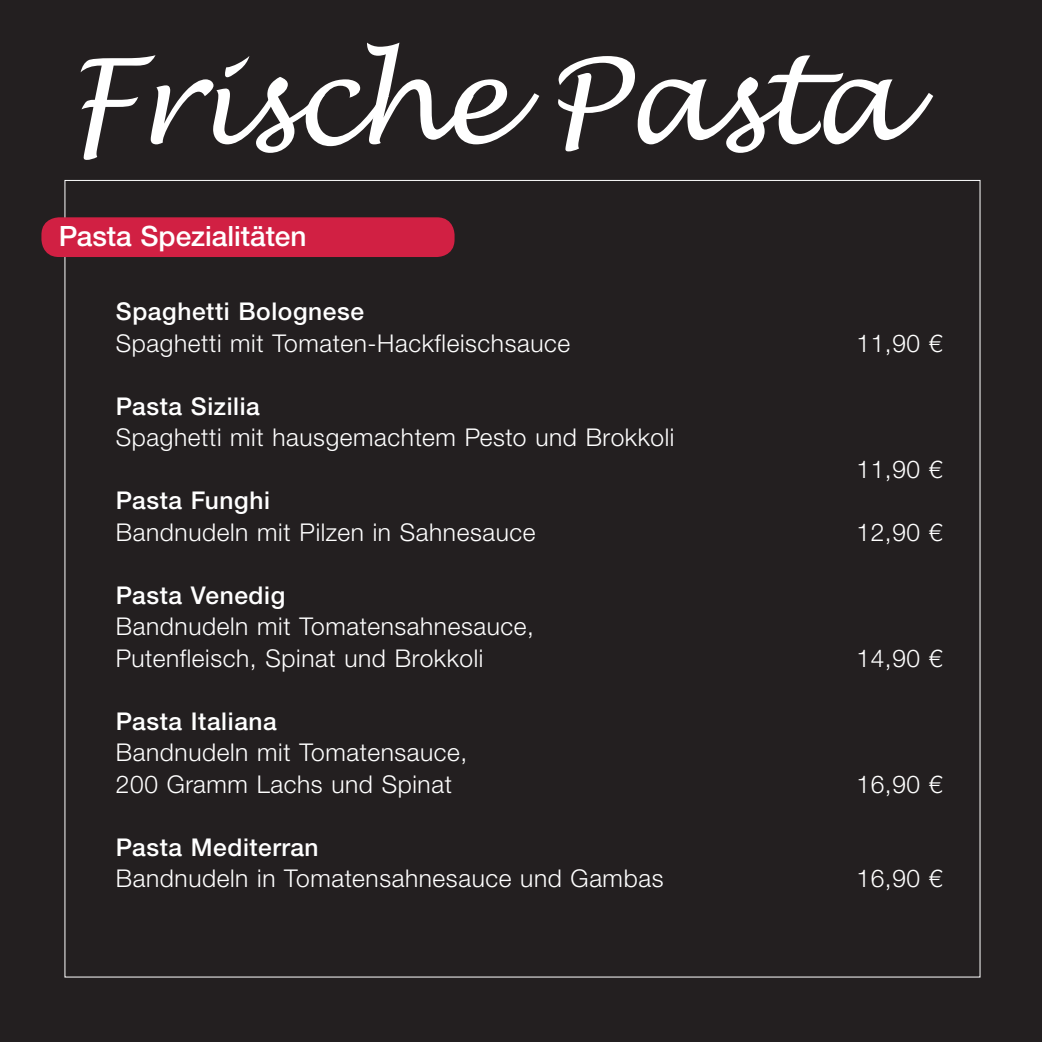
<style>
.page{position:relative;width:1042px;height:1042px;background:#231f20}
.page>*{position:absolute;margin:0;border:0;box-sizing:border-box;transform-origin:0 0}
.t1{font:italic 117.25px "Lucida Handwriting";letter-spacing:-.025em;color:#fff}
.t2{font:500 28px "Helvetica Neue LTW1 G";color:#fff}
.t3{font:300 24.5px/31.5px "Helvetica Neue LTW1 G";letter-spacing:.025em;color:#fff}
.t4{font:500 24.5px "Helvetica Neue LTW1 G";letter-spacing:.025em;color:#fff}
</style>
<div class="page">
<div style="left:41px;top:217px;width:413px;height:40px;background:#d12043;border-radius:18px"></div>
<h1 class="t1" style="left:65px;top:30px;width:839px">Frische Pasta</h1>
<p class="t2" style="left:59px;top:219px;width:249px">Pasta Spezialitäten</p>
<p class="t4" style="left:116px;top:297px;width:250px">Spaghetti Bolognese</p>
<p class="t3" style="left:116px;top:327px;width:456px">Spaghetti mit Tomaten-Hackfleischsauce</p>
<p class="t3" style="left:856px;top:327px;width:88px">11,90 €</p>
<p class="t4" style="left:116px;top:391px;width:146px">Pasta Sizilia</p>
<p class="t3" style="left:116px;top:421px;width:560px">Spaghetti mit hausgemachtem Pesto und Brokkoli</p>
<p class="t3" style="left:856px;top:453px;width:88px">11,90 €</p>
<p class="t4" style="left:116px;top:486px;width:156px">Pasta Funghi</p>
<p class="t3" style="left:116px;top:516px;width:421px">Bandnudeln mit Pilzen in Sahnesauce</p>
<p class="t3" style="left:856px;top:516px;width:88px">12,90 €</p>
<p class="t4" style="left:116px;top:580px;width:171px">Pasta Venedig</p>
<p class="t3" style="left:116px;top:610px;width:420px">Bandnudeln mit Tomatensahnesauce,<br>Putenfleisch, Spinat und Brokkoli</p>
<p class="t4" style="left:116px;top:706px;width:162px">Pasta Italiana</p>
<p class="t3" style="left:116px;top:736px;width:353px">Bandnudeln mit Tomatensauce,<br>200 Gramm Lachs und Spinat</p>
<p class="t3" style="left:856px;top:642px;width:88px">14,90 €</p>
<p class="t3" style="left:856px;top:768px;width:88px">16,90 €</p>
<p class="t4" style="left:116px;top:832px;width:204px">Pasta Mediterran</p>
<p class="t3" style="left:116px;top:862px;width:549px">Bandnudeln in Tomatensahnesauce und Gambas</p>
<p class="t3" style="left:856px;top:862px;width:88px">16,90 €</p>
</div>
